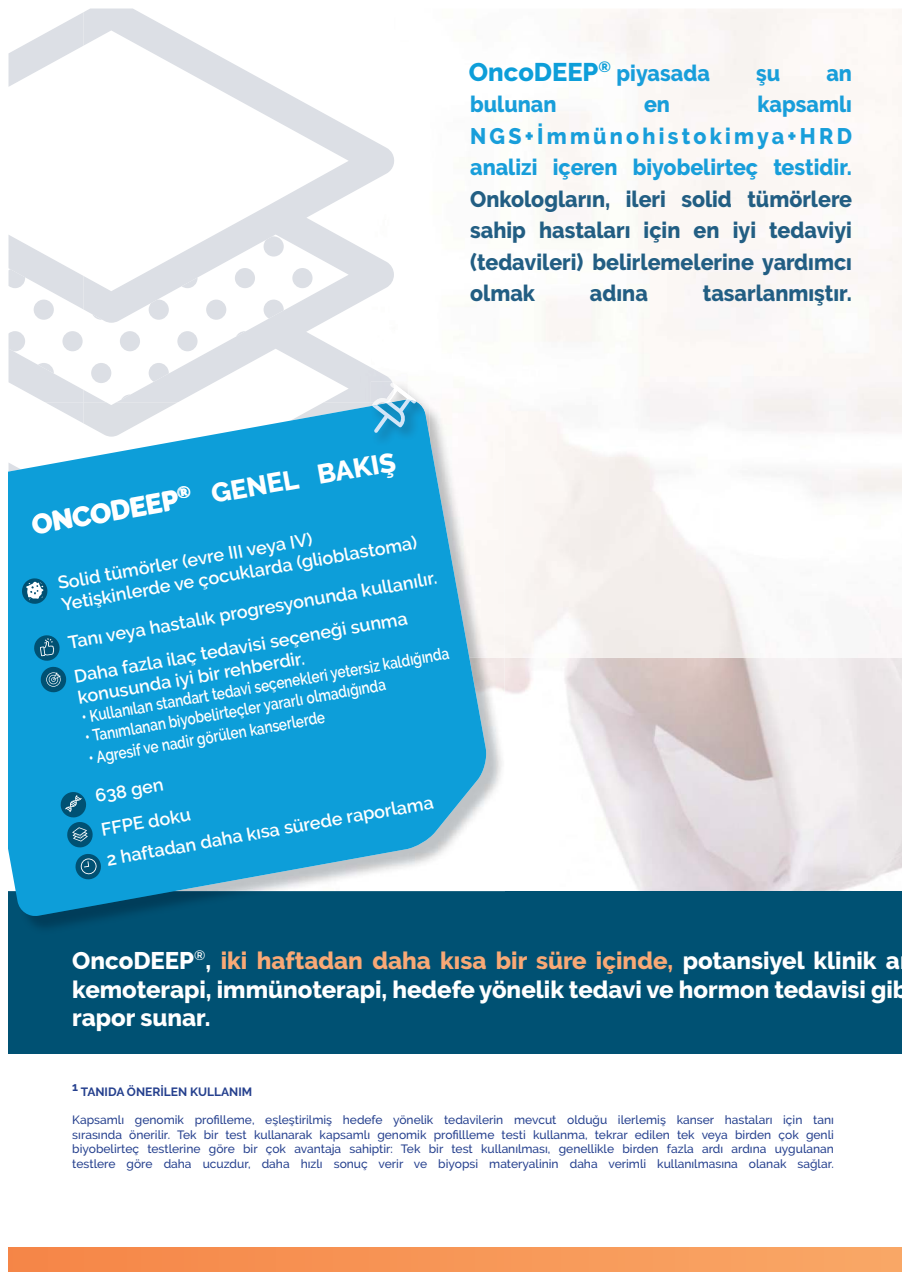
<style>
.page{position:relative;width:902px;height:1280px;background:#fff}
.page>*{position:absolute;margin:0;border:0;box-sizing:border-box;transform-origin:0 0}
.t1{font:800 27px "Raleway";color:#fff}
.t2{font:800 25.5px "Raleway";color:#0d9ed9}
.t3{font:800 24px/28.8px "Raleway";color:#fff}
.t4{font:800 22.5px/31.5px "Raleway";color:#225e83;text-align:justify;scale:.95 1}
.t5{font:800 22.5px/31.5px "Raleway";color:#189eda;text-align:justify;scale:.95 1}
.t6{font:600 18px/34.3px "Raleway";color:#fff}
.t7{font:600 16.5px "Raleway";color:#fff;scale:.82 1}
.t8{font:500 12px/14.4px "Raleway";color:#25408e;text-align:justify}
.t9{font:700 12px "Raleway";color:#25408e}
.s1{color:#f9a976}
</style>
<div class="page">
<div style="left:9px;top:1244px;width:892px;height:27px;background:linear-gradient(to right,#f58547,#f9a766)"></div>
<img style="left:504px;top:658px;width:397px;height:233px">
<svg style="left:9px;top:13px;width:74px;height:385px"></svg>
<img style="left:83px;top:9px;width:311px;height:389px">
<div style="left:9px;top:891px;width:892px;height:177px;background:#005173"></div>
<div style="left:9px;top:1054px;width:892px;height:193px;background:#fff"></div>
<img style="left:487px;top:658px;width:17px;height:141px">
<div style="left:487px;top:402px;width:17px;height:256px;background:#fbf7f4"></div>
<img style="left:28px;top:891px;width:476px;height:37px">
<svg style="left:9px;top:398px;width:478px;height:519px;fill:#0d9ed9"></svg>
<img style="left:371px;top:381px;width:23px;height:14px">
<img style="left:408px;top:381px;width:22px;height:20px">
<img style="left:371px;top:401px;width:59px;height:45px">
<img style="left:395px;top:384px;width:13px;height:11px">
<img style="left:374px;top:383px;width:20px;height:12px">
<svg style="left:371px;top:395px;width:45px;height:38px"></svg>
<svg style="left:21px;top:577px;width:27px;height:28px"></svg>
<svg style="left:60px;top:791px;width:42px;height:89px"></svg>
<svg style="left:33px;top:634px;width:34px;height:59px"></svg>
<svg style="left:177px;top:486px;width:14px;height:13px"></svg>
<h2 class="t2" style="left:469px;top:57px;width:144px">OncoDEEP<sup>®</sup></h2>
<h3 class="t5" style="left:616px;top:57px;width:100px">piyasada</h3>
<h3 class="t5" style="left:756px;top:57px;width:27px">şu</h3>
<h3 class="t5" style="left:826px;top:57px;width:28px">an</h3>
<h3 class="t5" style="left:470px;top:88px;width:92px">bulunan</h3>
<h3 class="t5" style="left:644px;top:88px;width:29px">en</h3>
<h3 class="t5" style="left:470px;top:88px;width:403px;text-indent:287px">kapsamlı NGS+İmmünohistokimya+HRD analizi içeren biyobelirteç testidir.</h3>
<h3 class="t4" style="left:470px;top:183px;width:403px">Onkologların, ileri solid tümörlere sahip hastaları için en iyi tedaviyi (tedavileri) belirlemelerine yardımcı olmak</h3>
<h3 class="t4" style="left:590px;top:277px;width:62px">adına</h3>
<h3 class="t4" style="left:702px;top:277px;width:158px">tasarlanmıştır.</h3>
<h1 class="t1" style="left:29px;top:510px;width:371px;rotate:-10deg">ONCODEEP<sup>®</sup> GENEL BAKIŞ</h1>
<h3 class="t6" style="left:56px;top:572px;width:362px;line-height:21.6px;rotate:-10deg">Solid tümörler (evre III veya IV)<br>Yetişkinlerde ve çocuklarda (glioblastoma)</h3>
<h3 class="t6" style="left:65px;top:625px;width:375px;rotate:-10deg">Tanı veya hastalık progresyonunda kullanılır.<br>Daha fazla ilaç tedavisi seçeneği sunma</h3>
<h3 class="t7" style="left:80px;top:708px;width:456px;rotate:-10deg">•Kullanılan standart tedavi seçenekleri yetersiz kaldığında</h3>
<h3 class="t6" style="left:75px;top:681px;width:231px;rotate:-10deg">konusunda iyi bir rehberdir.</h3>
<h3 class="t7" style="left:83px;top:727px;width:373px;rotate:-10deg">•Tanımlanan biyobelirteçler yararlı olmadığında</h3>
<h3 class="t7" style="left:87px;top:749px;width:294px;rotate:-10deg">•Agresif ve nadir görülen kanserlerde</h3>
<h3 class="t6" style="left:92px;top:779px;width:92px;rotate:-10deg">638 gen<br>FFPE doku</h3>
<h3 class="t6" style="left:104px;top:842px;width:333px;rotate:-10deg">2 haftadan daha kısa sürede raporlama</h3>
<h3 class="t3" style="left:72px;top:946px;width:837px">OncoDEEP<sup>®</sup>, <span class="s1">iki haftadan daha kısa bir süre içinde,</span> potansiyel klinik a kemoterapi, immünoterapi, hedefe yönelik tedavi ve hormon tedavisi gib rapor sunar.</h3>
<p class="t9" style="left:72px;top:1084px;width:181px">1 TANIDA ÖNERİLEN KULLANIM</p>
<p class="t8" style="left:72px;top:1113px;width:763px">Kapsamlı genomik profilleme, eşleştirilmiş hedefe yönelik tedavilerin mevcut olduğu ilerlemiş kanser hastaları için tanı sırasında önerilir. Tek bir test kullanarak kapsamlı genomik profillleme testi kullanma, tekrar edilen tek veya birden çok genli biyobelirteç testlerine göre bir çok avantaja sahiptir: Tek bir test kullanılması, genellikle birden fazla ardı ardına uygulanan testlere göre daha ucuzdur, daha hızlı sonuç verir ve biyopsi materyalinin daha verimli kullanılmasına olanak sağlar.</p>
</div>
